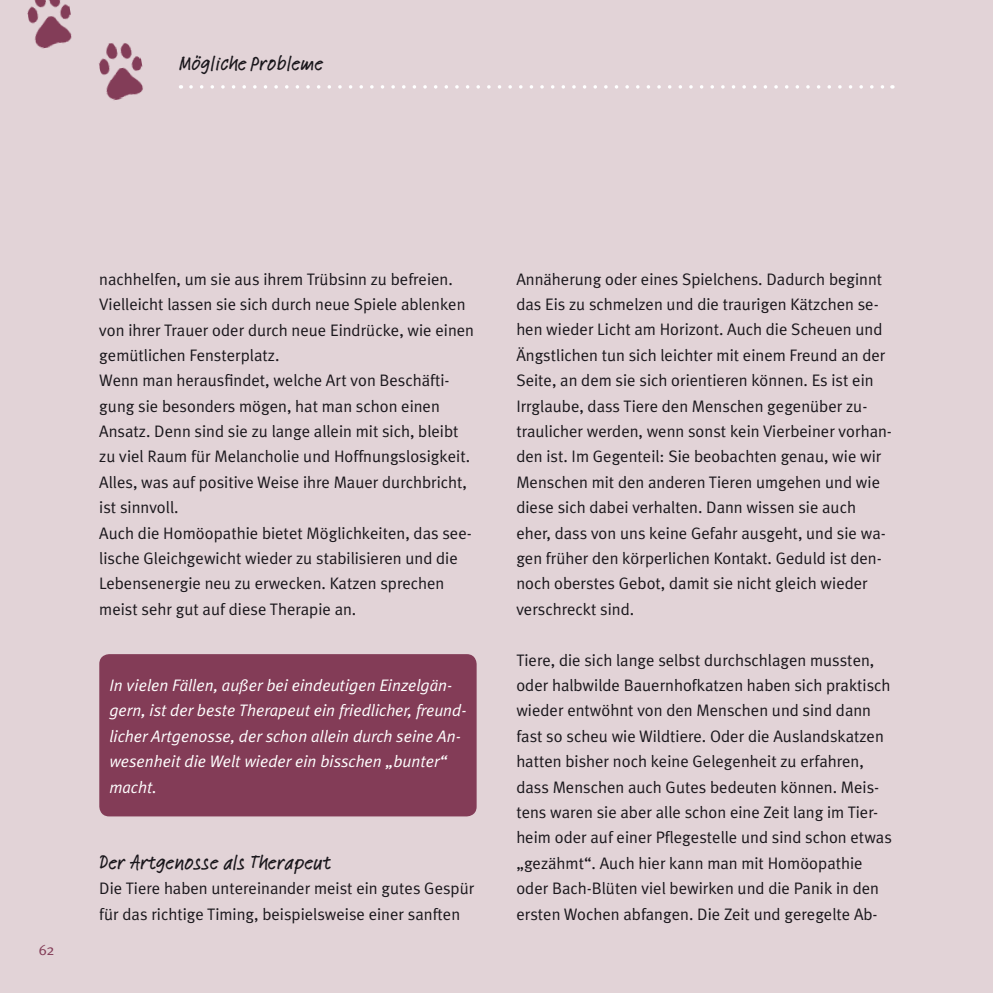
<style>
.page{position:relative;width:993px;height:993px;background:#fff}
.page>*{position:absolute;margin:0;border:0;box-sizing:border-box;transform-origin:0 0}
.t1{font:500 21px "DAK Feltpen";color:#1a171c}
.t2{font:16.62px/25.4px "Meta Plus Normal";color:#1a171c}
.t3{font:italic 16.62px/25.4px "Meta Plus Normal";color:#fff}
.t4{font:14.88px "Meta Plus Normal";color:#833c57}
</style>
<div class="page">
<div style="left:0;top:0;width:992px;height:992px;background:#e2d3d7"></div>
<svg style="left:191px;top:85px;width:701px;height:4px"></svg>
<img style="left:98px;top:43px;width:45px;height:58px">
<img style="left:27px;top:0;width:45px;height:49px">
<div style="left:99px;top:654px;width:377px;height:162px;background:#833c57;border-radius:10px"></div>
<p class="t1" style="left:179px;top:48px;width:146px">Mögliche Probleme</p>
<p class="t4" style="left:39px;top:941px;width:17px">62</p>
<p class="t2" style="left:99px;top:266px;width:376px">nachhelfen, um sie aus ihrem Trübsinn zu befreien.<br>Vielleicht lassen sie sich durch neue Spiele ablenken von ihrer Trauer oder durch neue Eindrücke, wie einen gemütlichen Fensterplatz.<br>Wenn man herausfindet, welche Art von Beschäfti&shy;gung sie besonders mögen, hat man schon einen Ansatz. Denn sind sie zu lange allein mit sich, bleibt zu viel Raum für Melancholie und Hoffnungslosigkeit.<br>Alles, was auf positive Weise ihre Mauer durchbricht, ist sinnvoll.<br>Auch die Homöopathie bietet Möglichkeiten, das see&shy;lische Gleichgewicht wieder zu stabilisieren und die Lebensenergie neu zu erwecken. Katzen sprechen meist sehr gut auf diese Therapie an.</p>
<p class="t3" style="left:109px;top:672px;width:358px">In vielen Fällen, außer bei eindeutigen Einzelgän&shy;gern, ist der beste Therapeut ein friedlicher, freund&shy;licher Artgenosse, der schon allein durch seine An&shy;wesenheit die Welt wieder ein bisschen „bunter“ macht.</p>
<p class="t1" style="left:99px;top:847px;width:233px">Der Artgenosse als Therapeut</p>
<p class="t2" style="left:99px;top:875px;width:376px">Die Tiere haben untereinander meist ein gutes Gespür für das richtige Timing, beispielsweise einer sanften</p>
<p class="t2" style="left:516px;top:266px;width:377px">Annäherung oder eines Spielchens. Dadurch beginnt das Eis zu schmelzen und die traurigen Kätzchen se&shy;hen wieder Licht am Horizont. Auch die Scheuen und Ängstlichen tun sich leichter mit einem Freund an der Seite, an dem sie sich orientieren können. Es ist ein Irrglaube, dass Tiere den Menschen gegenüber zu&shy;traulicher werden, wenn sonst kein Vierbeiner vorhan&shy;den ist. Im Gegenteil: Sie beobachten genau, wie wir Menschen mit den anderen Tieren umgehen und wie diese sich dabei verhalten. Dann wissen sie auch eher, dass von uns keine Gefahr ausgeht, und sie wa&shy;gen früher den körperlichen Kontakt. Geduld ist den&shy;noch oberstes Gebot, damit sie nicht gleich wieder verschreckt sind.</p>
<p class="t2" style="left:516px;top:646px;width:377px">Tiere, die sich lange selbst durchschlagen mussten, oder halbwilde Bauernhofkatzen haben sich praktisch wieder entwöhnt von den Menschen und sind dann fast so scheu wie Wildtiere. Oder die Auslandskatzen hatten bisher noch keine Gelegenheit zu erfahren, dass Menschen auch Gutes bedeuten können. Meis&shy;tens waren sie aber alle schon eine Zeit lang im Tier&shy;heim oder auf einer Pflegestelle und sind schon etwas „gezähmt“. Auch hier kann man mit Homöopathie oder Bach-Blüten viel bewirken und die Panik in den ersten Wochen abfangen. Die Zeit und geregelte Ab-</p>
</div>
